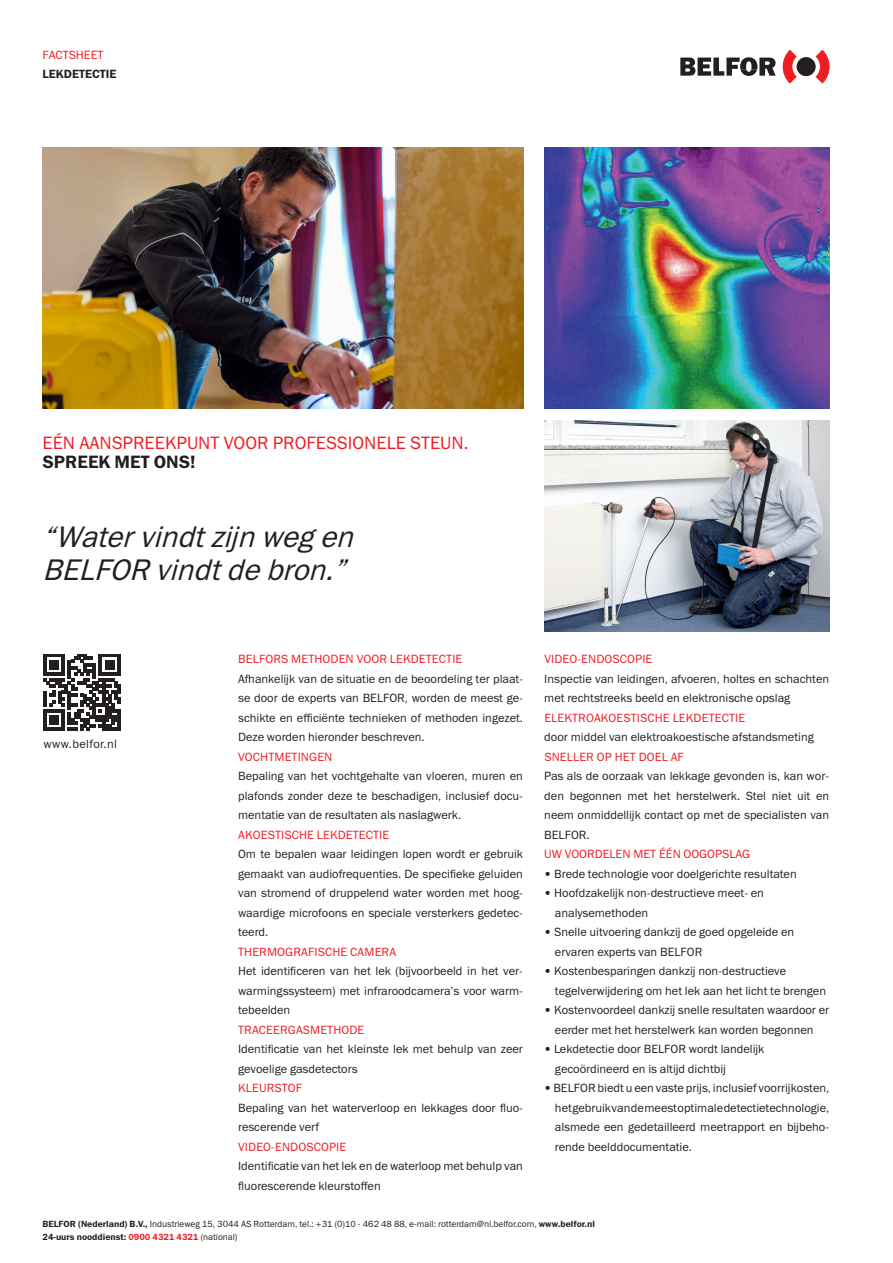
<style>
.page{position:relative;width:893px;height:1263px;background:#fff}
.page>*{position:absolute;margin:0;border:0;box-sizing:border-box;transform-origin:0 0}
.t1{font:italic 30px "Franklin Gothic Book ITC";color:#231f20}
.t2{font:18px "Franklin Gothic Book ITC";color:#ee1d23}
.t3{font:18px "Franklin Gothic Demi ITC";color:#231f20}
.t4{font:12px/19.5px "Franklin Gothic Book ITC";color:#231f20;text-align:justify}
.t5{font:12px "Franklin Gothic Book ITC";letter-spacing:.01em;color:#ee1d23}
.t6{font:12px "Franklin Gothic Book ITC";letter-spacing:.03em;color:#231f20}
.t7{font:12px "Franklin Gothic Demi ITC";color:#231f20}
.t8{font:9px "Franklin Gothic Book ITC";color:#231f20}
.t9{font:9px "Franklin Gothic Demi ITC";color:#231f20}
.s1{font-family:"Franklin Gothic Demi ITC"}
.s2{color:#ee1d23}
.s3{font-family:"Franklin Gothic Book ITC"}
</style>
<div class="page">
<svg style="left:680px;top:57px;width:96px;height:19px"></svg>
<div style="left:797px;top:57px;width:19px;height:19px;background:#231f20;border-radius:50%"></div>
<svg style="left:783px;top:50px;width:13px;height:33px"></svg>
<svg style="left:816px;top:50px;width:13px;height:33px"></svg>
<img style="left:43px;top:148px;width:480px;height:260px">
<img style="left:544px;top:148px;width:285px;height:260px">
<img style="left:544px;top:420px;width:285px;height:211px">
<svg style="left:43px;top:654px;width:78px;height:77px"></svg>
<p class="t5" style="left:43px;top:47px;width:63px">FACTSHEET</p>
<p class="t7" style="left:43px;top:67px;width:75px">LEKDETECTIE</p>
<p class="t2" style="left:43px;top:431px;width:427px">EÉN AANSPREEKPUNT VOOR PROFESSIONELE STEUN.</p>
<p class="t3" style="left:43px;top:451px;width:155px">SPREEK MET ONS!</p>
<p class="t1" style="left:43px;top:517px;width:322px">“Watervindtzijnwegen</p>
<p class="t1" style="left:43px;top:550px;width:314px">BELFOR vindtdebron.”</p>
<p class="t6" style="left:44px;top:737px;width:75px">www.belfor.nl</p>
<p class="t5" style="left:238px;top:651px;width:226px">BELFORS METHODEN VOOR LEKDETECTIE</p>
<p class="t4" style="left:238px;top:668px;width:286px">Afhankelijk van de situatie en de beoordeling ter plaat&shy;se door de experts van BELFOR, worden de meest ge&shy;schikte en efficiënte technieken of methoden ingezet.<br>Deze worden hieronder beschreven.</p>
<p class="t5" style="left:238px;top:749px;width:96px">VOCHTMETINGEN</p>
<p class="t4" style="left:238px;top:766px;width:286px">Bepaling van het vochtgehalte van vloeren, muren en plafonds zonder deze te beschadigen, inclusief docu&shy;mentatie van de resultaten als naslagwerk.</p>
<p class="t5" style="left:238px;top:827px;width:153px">AKOESTISCHE LEKDETECTIE</p>
<p class="t4" style="left:238px;top:844px;width:286px">Om te bepalen waar leidingen lopen wordt er gebruik gemaakt van audiofrequenties. De specifieke geluiden van stromend of druppelend water worden met hoog&shy;waardige microfoons en speciale versterkers gedetec&shy;teerd.</p>
<p class="t5" style="left:238px;top:944px;width:159px">THERMOGRAFISCHE CAMERA</p>
<p class="t4" style="left:238px;top:961px;width:286px">Het identificeren van het lek (bijvoorbeeld in het ver&shy;warmingssysteem) met infraroodcamera’s voor warm&shy;tebeelden</p>
<p class="t5" style="left:238px;top:1022px;width:128px">TRACEERGASMETHODE</p>
<p class="t4" style="left:238px;top:1039px;width:286px">Identificatie van het kleinste lek met behulp van zeer gevoelige gasdetectors</p>
<p class="t5" style="left:238px;top:1080px;width:66px">KLEURSTOF</p>
<p class="t4" style="left:238px;top:1097px;width:286px">Bepaling van het waterverloop en lekkages door fluo&shy;rescerende verf</p>
<p class="t5" style="left:238px;top:1139px;width:110px">VIDEO-ENDOSCOPIE</p>
<p class="t4" style="left:238px;top:1156px;width:286px">Identificatie van het lek en de waterloop met behulp van fluorescerende kleurstoffen</p>
<p class="t5" style="left:544px;top:651px;width:110px">VIDEO-ENDOSCOPIE</p>
<p class="t4" style="left:544px;top:668px;width:286px">Inspectie van leidingen, afvoeren, holtes en schachten met rechtstreeks beeld en elektronische opslag</p>
<p class="t5" style="left:544px;top:710px;width:202px">ELEKTROAKOESTISCHE LEKDETECTIE</p>
<p class="t4" style="left:544px;top:727px;width:271px">door middel van elektroakoestische afstandsmeting</p>
<p class="t5" style="left:544px;top:749px;width:141px">SNELLER OP HET DOEL AF</p>
<p class="t4" style="left:544px;top:766px;width:286px">Pas als de oorzaak van lekkage gevonden is, kan wor&shy;den begonnen met het herstelwerk. Stel niet uit en neem onmiddellijk contact op met de specialisten van BELFOR.</p>
<p class="t5" style="left:544px;top:846px;width:207px">UW VOORDELEN MET ÉÉN OOGOPSLAG</p>
<p class="t4" style="left:544px;top:863px;width:254px">• Brede technologie voor doelgerichte resultaten</p>
<p class="t4" style="left:544px;top:883px;width:221px">• Hoofdzakelijk non-destructieve meet- en</p>
<p class="t4" style="left:555px;top:902px;width:95px">analysemethoden</p>
<p class="t4" style="left:544px;top:922px;width:251px">• Snelle uitvoering dankzij de goed opgeleide en</p>
<p class="t4" style="left:555px;top:941px;width:149px">ervaren experts van BELFOR</p>
<p class="t4" style="left:544px;top:961px;width:243px">• Kostenbesparingen dankzij non-destructieve</p>
<p class="t4" style="left:555px;top:980px;width:273px">tegelverwijdering om het lek aan het licht te brengen</p>
<p class="t4" style="left:544px;top:1000px;width:286px">• Kostenvoordeel dankzij snelle resultaten waardoor er</p>
<p class="t4" style="left:555px;top:1019px;width:260px">eerder met het herstelwerk kan worden begonnen</p>
<p class="t4" style="left:544px;top:1039px;width:222px">• Lekdetectie door BELFOR wordt landelijk</p>
<p class="t4" style="left:555px;top:1058px;width:173px">gecoördineerd en is altijd dichtbij</p>
<p class="t4" style="left:555px;top:1078px;width:276px;text-indent:-11px">• BELFOR biedt u een vaste prijs, inclusief voorrijkosten, het gebruik van de meest optimale detectietechnologie, alsmede een gedetailleerd meetrapport en bijbeho&shy;rende beelddocumentatie.</p>
<p class="t8" style="left:43px;top:1218px;width:554px"><span class="s1">BELFOR (Nederland) B.V.,</span> Industrieweg 15, 3044 AS Rotterdam, tel.: +31 (0)10 - 462 48 88, e-mail: rotterdam@nl.belfor.com, <span class="s1">www.belfor.nl</span></p>
<p class="t9" style="left:43px;top:1232px;width:196px">24-uurs nooddienst: <span class="s2">0900 4321 4321</span> <span class="s3">(national)</span></p>
</div>
